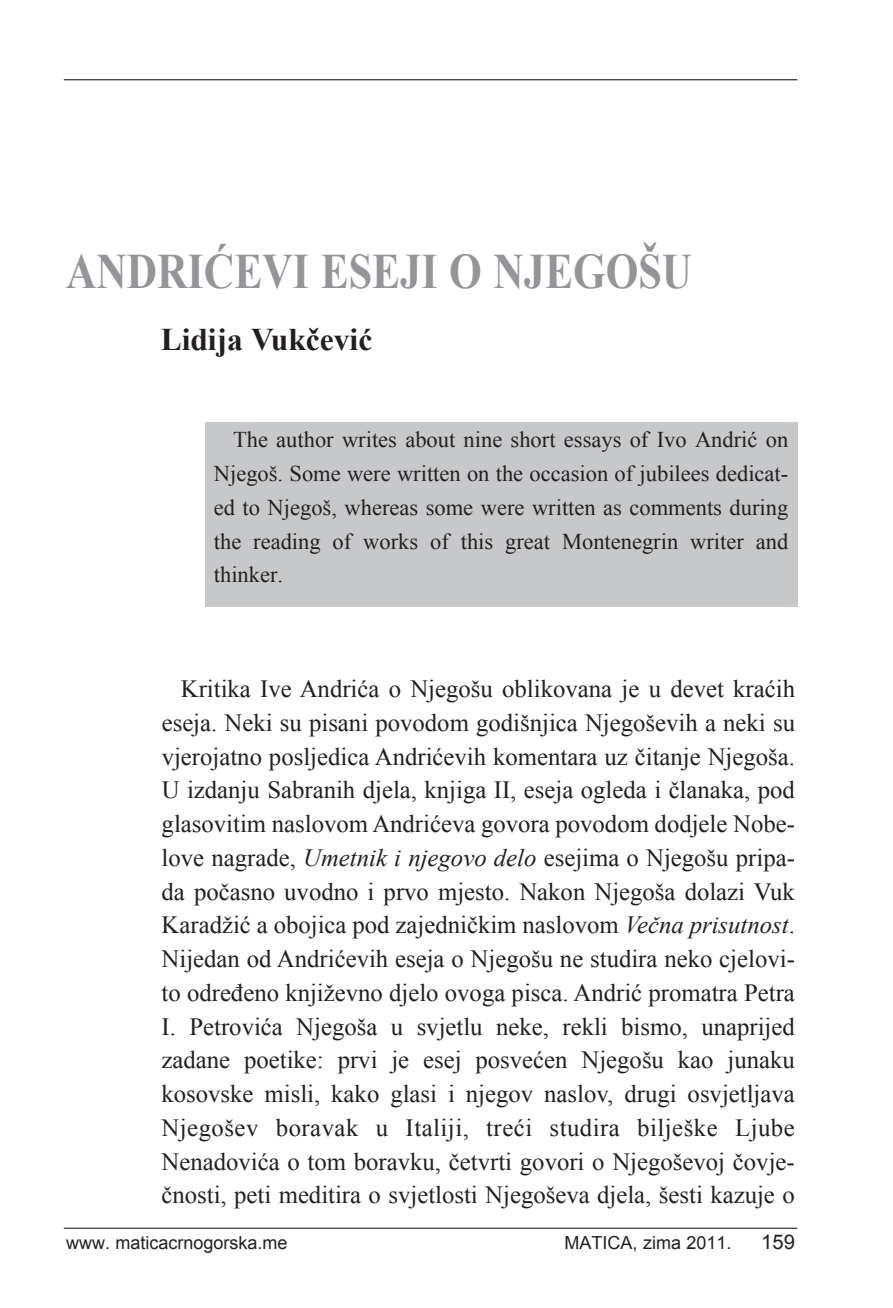
<style>
.page{position:relative;width:893px;height:1308px;background:#fff}
.page>*{position:absolute;margin:0;border:0;box-sizing:border-box;transform-origin:0 0}
.t1{font:700 49.5px "Times New Roman";color:#939598;scale:.85 1}
.t2{font:700 31.5px "Times New Roman";color:#231f20}
.t3{font:24.75px/33.8px "Times New Roman";color:#231f20;text-align:justify}
.t4{font:22.5px/33.8px "Times New Roman";color:#231f20;text-align:justify}
.t5{font:20.25px "Arial";color:#231f20}
.t6{font:18px "Arial";color:#231f20}
.s1{font-style:italic}
</style>
<div class="page">
<hr style="left:64px;top:1227px;width:733px;height:1px;background:#231f20">
<hr style="left:64px;top:79px;width:733px;height:1px;background:#231f20">
<div style="left:205px;top:423px;width:592px;height:184px;background:#c7c8ca"></div>
<h1 class="t1" style="left:66px;top:243px;width:738px">ANDRIĆEVI ESEJI O NJEGOŠU</h1>
<p class="t2" style="left:161px;top:322px;width:213px">Lidija Vukčević</p>
<p class="t4" style="left:214px;top:423px;width:576px;text-indent:19px">The author writes about nine short essays of Ivo Andrić on Njegoš. Some were written on the occasion of jubilees dedicat&shy;ed to Njegoš, whereas some were written as comments during the reading of works of this great Montenegrin writer and thinker.</p>
<p class="t3" style="left:161px;top:672px;width:635px;text-indent:19px">Kritika Ive Andrića o Njegošu oblikovana je u devet kraćih eseja. Neki su pisani povodom godišnjica Njegoševih a neki su vjerojatno posljedica Andrićevih komentara uz čitanje Njegoša.<br>U izdanju Sabranih djela, knjiga II, eseja ogleda i članaka, pod glasovitim naslovom Andrićeva govora povodom dodjele Nobe&shy;love nagrade, <span class="s1">Umetnik i njegovo delo</span> esejima o Njegošu pripa&shy;da počasno uvodno i prvo mjesto. Nakon Njegoša dolazi Vuk Karadžić a obojica pod zajedničkim naslovom <span class="s1">Večna prisutnost</span>.<br>Nijedan od Andrićevih eseja o Njegošu ne studira neko cjelovi&shy;to određeno književno djelo ovoga pisca. Andrić promatra Petra I. Petrovića Njegoša u svjetlu neke, rekli bismo, unaprijed zadane poetike: prvi je esej posvećen Njegošu kao junaku kosovske misli, kako glasi i njegov naslov, drugi osvjetljava Njegošev boravak u Italiji, treći studira bilješke Ljube Nenadovića o tom boravku, četvrti govori o Njegoševoj čovje&shy;čnosti, peti meditira o svjetlosti Njegoševa djela, šesti kazuje o</p>
<p class="t6" style="left:66px;top:1232px;width:223px">www. maticacrnogorska.me</p>
<p class="t6" style="left:565px;top:1232px;width:169px">MATICA, zima 2011.</p>
<p class="t5" style="left:761px;top:1231px;width:35px">159</p>
</div>
